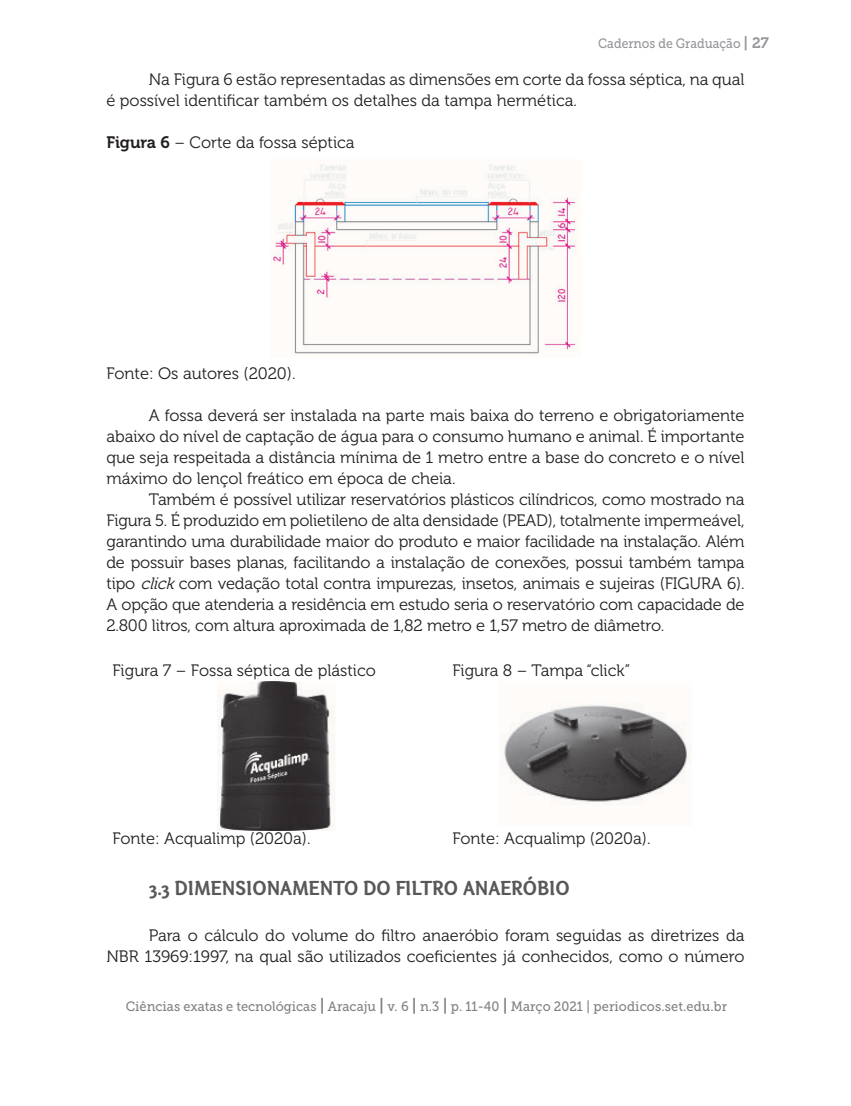
<style>
.page{position:relative;width:851px;height:1106px;background:#fff}
.page>*{position:absolute;margin:0;border:0;box-sizing:border-box;transform-origin:0 0}
.t1{font:21px "Otari Bold Limited";color:#57585a}
.t2{font:16.5px/21px "Museo 300";color:#231f20;text-align:justify}
.t3{font:13.5px "Museo Slab 500";color:#808285;scale:.95 1}
.t4{font:13.5px "Museo Slab 500";color:#939598;scale:.9 1}
.s1{font-family:"Museo 700";font-size:15px}
.s2{font-family:"Museo 700"}
.s3{font-style:italic}
.s4{font-family:"Museo 700";font-size:16.5px}
</style>
<div class="page">
<img style="left:271px;top:164px;width:306px;height:191px">
<img style="left:217px;top:682px;width:118px;height:148px">
<img style="left:501px;top:703px;width:190px;height:102px">
<p class="t4" style="left:598px;top:36px;width:191px">Cadernos de Graduação <span class="s1">| 27</span></p>
<p class="t2" style="left:106px;top:69px;width:639px;text-indent:43px">Na Figura 6 estão representadas as dimensões em corte da fossa séptica, na qual é possível identificar também os detalhes da tampa hermética.</p>
<p class="t2" style="left:106px;top:132px;width:250px"><span class="s2">Figura 6</span> – Corte da fossa séptica</p>
<p class="t2" style="left:106px;top:363px;width:191px">Fonte: Os autores (2020).</p>
<p class="t2" style="left:106px;top:405px;width:639px;text-indent:43px">A fossa deverá ser instalada na parte mais baixa do terreno e obrigatoriamente abaixo do nível de captação de água para o consumo humano e animal. É importante que seja respeitada a distância mínima de 1 metro entre a base do concreto e o nível máximo do lençol freático em época de cheia.</p>
<p class="t2" style="left:106px;top:489px;width:639px;text-indent:43px">Também é possível utilizar reservatórios plásticos cilíndricos, como mostrado na Figura 5. É produzido em polietileno de alta densidade (PEAD), totalmente impermeável, garantindo uma durabilidade maior do produto e maior facilidade na instalação. Além de possuir bases planas, facilitando a instalação de conexões, possui também tampa tipo <span class="s3">click</span>com vedação total contra impurezas, insetos, animais e sujeiras (FIGURA 6).<br>A opção que atenderia a residência em estudo seria o reservatório com capacidade de 2.800 litros, com altura aproximada de 1,82 metro e 1,57 metro de diâmetro.</p>
<p class="t2" style="left:112px;top:660px;width:265px">Figura 7 – Fossa séptica de plástico</p>
<p class="t2" style="left:452px;top:660px;width:179px">Figura 8 – Tampa “click”</p>
<p class="t2" style="left:452px;top:828px;width:200px">Fonte: Acqualimp (2020a).</p>
<p class="t1" style="left:149px;top:875px;width:422px">3.3 DIMENSIONAMENTO DO FILTRO ANAERÓBIO</p>
<p class="t2" style="left:106px;top:925px;width:639px;text-align:right">Para o cálculo do volume do filtro anaeróbio foram seguidas as diretrizes da<br>NBR 13969:1997, na qual são utilizados coeficientes já conhecidos, como o número</p>
<p class="t2" style="left:112px;top:828px;width:200px">Fonte: Acqualimp (2020a).</p>
<p class="t3" style="left:126px;top:999px;width:634px">Ciências exatas e tecnológicas <span class="s4">|</span> Aracaju <span class="s4">|</span> v. 6 <span class="s4">|</span> n.3 <span class="s4">|</span> p. 11-40 <span class="s4">|</span> Março 2021 | periodicos.set.edu.br</p>
</div>
